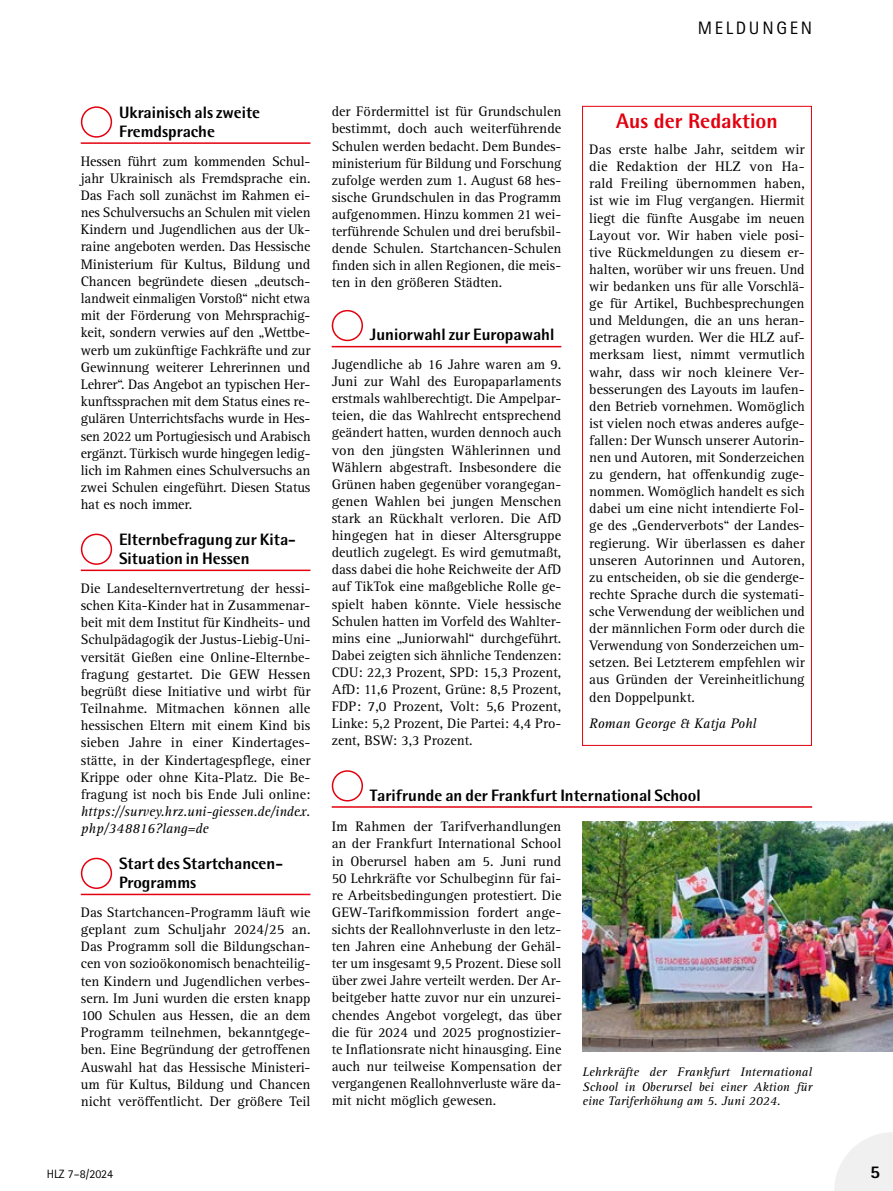
<style>
.page{position:relative;width:893px;height:1191px;background:#fff}
.page>*{position:absolute;margin:0;border:0;box-sizing:border-box;transform-origin:0 0}
.t1{font:800 21px "Rotis Semi Sans Std";color:#e3000f}
.t2{font:18px "Rotis Sans Serif Std";letter-spacing:.15em;color:#000}
.t3{font:800 18px "Rotis Sans Serif Std";color:#000}
.t4{font:800 16.5px/18.9px "Rotis Semi Sans Std";color:#000}
.t5{font:14.25px/17.1px "Rotis Serif Std";color:#000;text-align:justify}
.t6{font:italic 14.25px/17.2px "Rotis Serif Std";color:#000}
.t7{font:italic 12.75px/14.4px "Rotis Serif Std";color:#000;text-align:justify}
.t8{font:12px "Rotis Sans Serif Std";color:#000}
</style>
<div class="page">
<svg style="left:834px;top:1132px;width:59px;height:59px"></svg>
<hr style="left:332px;top:806px;width:480px;height:1px;background:#e3000f">
<div style="left:332px;top:770px;width:31px;height:31px;border:2px solid #e3000f;border-radius:50%"></div>
<hr style="left:81px;top:142px;width:229px;height:2px;background:#e3000f">
<hr style="left:81px;top:569px;width:229px;height:2px;background:#e3000f">
<hr style="left:81px;top:893px;width:229px;height:2px;background:#e3000f">
<div style="left:81px;top:106px;width:31px;height:32px;border:2px solid #e3000f;border-radius:50%"></div>
<div style="left:81px;top:533px;width:31px;height:32px;border:2px solid #e3000f;border-radius:50%"></div>
<div style="left:81px;top:857px;width:31px;height:32px;border:2px solid #e3000f;border-radius:50%"></div>
<hr style="left:332px;top:346px;width:229px;height:1px;background:#e3000f">
<div style="left:332px;top:310px;width:31px;height:31px;border:2px solid #e3000f;border-radius:50%"></div>
<div style="left:582px;top:106px;width:230px;height:640px;border:1px solid #e3000f"></div>
<img style="left:583px;top:821px;width:310px;height:231px">
<p class="t2" style="left:698px;top:17px;width:116px">MELDUNGEN</p>
<p class="t4" style="left:119px;top:103px;width:143px">Ukrainisch als zweite<br>Fremdsprache</p>
<p class="t5" style="left:81px;top:153px;width:231px">Hessen führt zum kommenden Schul&shy;jahr Ukrainisch als Fremdsprache ein.<br>Das Fach soll zunächst im Rahmen ei&shy;nes Schulversuchs an Schulen mit vielen Kindern und Jugendlichen aus der Uk&shy;raine angeboten werden. Das Hessische Ministerium für Kultus, Bildung und Chancen begründete diesen „deutsch&shy;landweit einmaligen Vorstoß“ nicht etwa mit der Förderung von Mehrsprachig&shy;keit, sondern verwies auf den „Wettbe&shy;werb um zukünftige Fachkräfte und zur Gewinnung weiterer Lehrerinnen und Lehrer“. Das Angebot an typischen Her&shy;kunftssprachen mit dem Status eines re&shy;gulären Unterrichtsfachs wurde in Hes&shy;sen 2022 um Portugiesisch und Arabisch ergänzt. Türkisch wurde hingegen ledig&shy;lich im Rahmen eines Schulversuchs an zwei Schulen eingeführt. Diesen Status hat es noch immer.</p>
<p class="t4" style="left:119px;top:530px;width:178px">Elternbefragung zur Kita-<br>Situation in Hessen</p>
<p class="t5" style="left:81px;top:580px;width:231px">Die Landeselternvertretung der hessi&shy;schen Kita-Kinder hat in Zusammenar&shy;beit mit dem Institut für Kindheits- und Schulpädagogik der Justus-Liebig-Uni&shy;versität Gießen eine Online-Elternbe&shy;fragung gestartet. Die GEW Hessen begrüßt diese Initiative und wirbt für Teilnahme. Mitmachen können alle hessischen Eltern mit einem Kind bis sieben Jahre in einer Kindertages&shy;stätte, in der Kindertagespflege, einer Krippe oder ohne Kita-Platz. Die Be&shy;fragung ist noch bis Ende Juli online:</p>
<p class="t6" style="left:81px;top:803px;width:231px">https://survey.hrz.uni-giessen.de/index. php/348816?lang=de</p>
<p class="t4" style="left:119px;top:854px;width:166px">Start des Startchancen-<br>Programms</p>
<p class="t5" style="left:81px;top:904px;width:231px">Das Startchancen-Programm läuft wie geplant zum Schuljahr 2024/25 an.<br>Das Programm soll die Bildungschan&shy;cen von sozioökonomisch benachteilig&shy;ten Kindern und Jugendlichen verbes&shy;sern. Im Juni wurden die ersten knapp 100 Schulen aus Hessen, die an dem Programm teilnehmen, bekanntgege&shy;ben. Eine Begründung der getroffenen Auswahl hat das Hessische Ministeri&shy;um für Kultus, Bildung und Chancen nicht veröffentlicht. Der größere Teil</p>
<p class="t5" style="left:332px;top:103px;width:231px">der Fördermittel ist für Grundschulen bestimmt, doch auch weiterführende Schulen werden bedacht. Dem Bundes&shy;ministerium für Bildung und Forschung zufolge werden zum 1. August 68 hes&shy;sische Grundschulen in das Programm aufgenommen. Hinzu kommen 21 wei&shy;terführende Schulen und drei berufsbil&shy;dende Schulen. Startchancen-Schulen finden sich in allen Regionen, die meis&shy;ten in den größeren Städten.</p>
<p class="t4" style="left:370px;top:325px;width:186px">Juniorwahl zur Europawahl</p>
<p class="t5" style="left:332px;top:356px;width:231px">Jugendliche ab 16 Jahre waren am 9.<br>Juni zur Wahl des Europaparlaments erstmals wahlberechtigt. Die Ampelpar&shy;teien, die das Wahlrecht entsprechend geändert hatten, wurden dennoch auch von den jüngsten Wählerinnen und Wählern abgestraft. Insbesondere die Grünen haben gegenüber vorangegan&shy;genen Wahlen bei jungen Menschen stark an Rückhalt verloren. Die AfD hingegen hat in dieser Altersgruppe deutlich zugelegt. Es wird gemutmaßt, dass dabei die hohe Reichweite der AfD auf TikTok eine maßgebliche Rolle ge&shy;spielt haben könnte. Viele hessische Schulen hatten im Vorfeld des Wahlter&shy;mins eine „Juniorwahl“ durchgeführt.<br>Dabei zeigten sich ähnliche Tendenzen:<br>CDU: 22,3 Prozent, SPD: 15,3 Prozent, AfD: 11,6 Prozent, Grüne: 8,5 Prozent, FDP: 7,0 Prozent, Volt: 5,6 Prozent, Linke: 5,2 Prozent, Die Partei: 4,4 Pro&shy;zent, BSW: 3,3 Prozent.</p>
<h1 class="t1" style="left:616px;top:108px;width:163px">Aus der Redaktion</h1>
<p class="t5" style="left:589px;top:141px;width:217px">Das erste halbe Jahr, seitdem wir die Redaktion der HLZ von Ha&shy;rald Freiling übernommen haben, ist wie im Flug vergangen. Hiermit liegt die fünfte Ausgabe im neuen Layout vor. Wir haben viele posi&shy;tive Rückmeldungen zu diesem er&shy;halten, worüber wir uns freuen. Und wir bedanken uns für alle Vorschlä&shy;ge für Artikel, Buchbesprechungen und Meldungen, die an uns heran&shy;getragen wurden. Wer die HLZ auf&shy;merksam liest, nimmt vermutlich wahr, dass wir noch kleinere Ver&shy;besserungen des Layouts im laufen&shy;den Betrieb vornehmen. Womöglich ist vielen noch etwas anderes aufge&shy;fallen: Der Wunsch unserer Autorin&shy;nen und Autoren, mit Sonderzeichen zu gendern, hat offenkundig zuge&shy;nommen. Womöglich handelt es sich dabei um eine nicht intendierte Fol&shy;ge des „Genderverbots“ der Landes&shy;regierung. Wir überlassen es daher unseren Autorinnen und Autoren, zu entscheiden, ob sie die genderge&shy;rechte Sprache durch die systemati&shy;sche Verwendung der weiblichen und der männlichen Form oder durch die Verwendung von Sonderzeichen um&shy;setzen. Bei Letzterem empfehlen wir aus Gründen der Vereinheitlichung den Doppelpunkt.</p>
<p class="t6" style="left:589px;top:715px;width:169px">Roman George &amp; Katja Pohl</p>
<p class="t4" style="left:370px;top:785px;width:332px">Tarifrunde an der Frankfurt International School</p>
<p class="t5" style="left:332px;top:818px;width:231px">Im Rahmen der Tarifverhandlungen an der Frankfurt International School in Oberursel haben am 5. Juni rund 50 Lehrkräfte vor Schulbeginn für fai&shy;re Arbeitsbedingungen protestiert. Die GEW-Tarifkommission fordert ange&shy;sichts der Reallohnverluste in den letz&shy;ten Jahren eine Anhebung der Gehäl&shy;ter um insgesamt 9,5 Prozent. Diese soll über zwei Jahre verteilt werden. Der Ar&shy;beitgeber hatte zuvor nur ein unzurei&shy;chendes Angebot vorgelegt, das über die für 2024 und 2025 prognostizier&shy;te Inflationsrate nicht hinausging. Eine auch nur teilweise Kompensation der vergangenen Reallohnverluste wäre da&shy;mit nicht möglich gewesen.</p>
<p class="t7" style="left:583px;top:1065px;width:231px">Lehrkräfte der Frankfurt International School in Oberursel bei einer Aktion für eine Tariferhöhung am 5. Juni 2024.</p>
<p class="t8" style="left:47px;top:1167px;width:68px">HLZ 7–8/2024</p>
<p class="t3" style="left:870px;top:1160px;width:12px">5</p>
</div>
